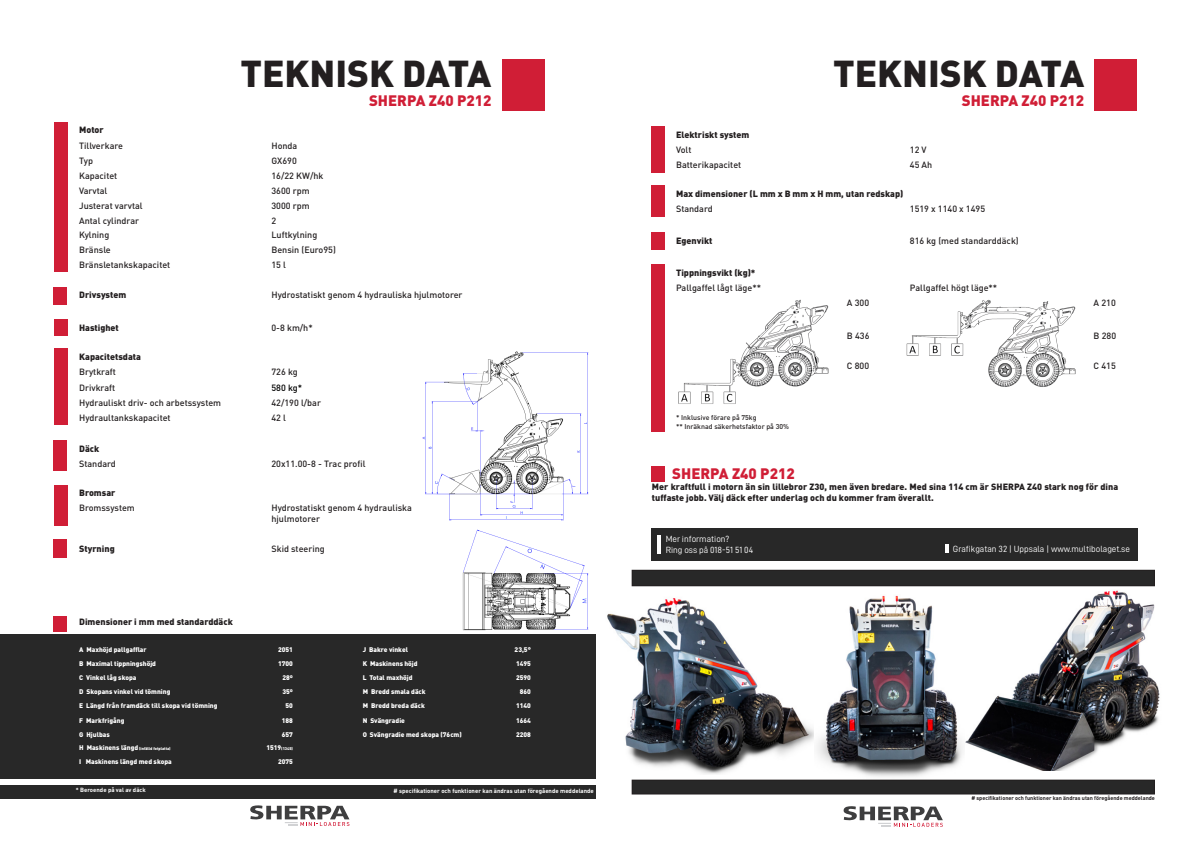
<style>
.page{position:relative;width:1191px;height:842px;background:#fff}
.page>*{position:absolute;margin:0;border:0;box-sizing:border-box;transform-origin:0 0}
.t1{font:900 37px "DIN Pro";color:#231f20}
.t2{font:900 15px "DIN Pro";color:#d01e36}
.t3{font:500 9px/10.8px "DIN Pro";color:#231f20}
.t4{font:900 9px/10.8px "DIN Pro";color:#231f20}
.t5{font:9px/10.8px "D DIN PRO Regular";color:#fff}
.t6{font:500 9px "DIN Pro";color:#000}
.t7{font:500 7px "DIN Pro";color:#231f20}
.t8{font:900 6.7px "DIN Pro";color:#fff}
.t9{font:700 6px "DIN Pro";color:#fff}
.t10{font:700 5.5px "DIN Pro";color:#231f20}
.t11{font:900 4px "DIN Pro";color:#fff}
.s1{font-size:6.7px}
</style>
<div class="page">
<img style="left:965px;top:590px;width:195px;height:180px">
<img style="left:607px;top:598px;width:207px;height:176px">
<img style="left:817px;top:595px;width:146px;height:182px">
<div style="left:0;top:785px;width:595px;height:13px;background:#282828"></div>
<div style="left:0;top:634px;width:595px;height:144px;background:#282828"></div>
<svg style="left:250px;top:805px;width:99px;height:21px"></svg>
<div style="left:54px;top:123px;width:14px;height:149px;background:#d01e36"></div>
<div style="left:54px;top:287px;width:13px;height:18px;background:#d01e36"></div>
<div style="left:54px;top:319px;width:14px;height:17px;background:#d01e36"></div>
<div style="left:54px;top:349px;width:14px;height:76px;background:#d01e36"></div>
<div style="left:54px;top:440px;width:13px;height:31px;background:#d01e36"></div>
<div style="left:54px;top:485px;width:14px;height:41px;background:#d01e36"></div>
<div style="left:54px;top:616px;width:13px;height:16px;background:#d01e36"></div>
<div style="left:651px;top:127px;width:13px;height:46px;background:#d01e36"></div>
<div style="left:651px;top:185px;width:13px;height:32px;background:#d01e36"></div>
<div style="left:652px;top:264px;width:13px;height:168px;background:#d01e36"></div>
<div style="left:502px;top:59px;width:42px;height:51px;background:#d01e36"></div>
<div style="left:632px;top:780px;width:522px;height:14px;background:#282828"></div>
<div style="left:632px;top:570px;width:522px;height:16px;background:#282828"></div>
<div style="left:1094px;top:59px;width:43px;height:51px;background:#d01e36"></div>
<svg style="left:843px;top:806px;width:100px;height:21px"></svg>
<div style="left:651px;top:232px;width:13px;height:18px;background:#d01e36"></div>
<div style="left:651px;top:528px;width:486px;height:32px;background:#282828"></div>
<div style="left:651px;top:467px;width:13px;height:15px;background:#d01e36"></div>
<img style="left:906px;top:299px;width:170px;height:88px">
<img style="left:651px;top:295px;width:178px;height:117px">
<div style="left:54px;top:540px;width:13px;height:18px;background:#d01e36"></div>
<img style="left:422px;top:351px;width:167px;height:170px">
<img style="left:462px;top:529px;width:127px;height:102px">
<hr style="left:657px;top:535px;width:4px;height:19px;background:#fff">
<svg style="left:945px;top:545px;width:4px;height:8px"></svg>
<p class="t1" style="left:240px;top:48px;width:253px">TEKNISK DATA</p>
<p class="t2" style="left:369px;top:90px;width:124px">SHERPA Z40 P212</p>
<p class="t4" style="left:79px;top:124px;width:26px">Motor</p>
<p class="t3" style="left:79px;top:140px;width:45px">Tillverkare</p>
<p class="t3" style="left:271px;top:140px;width:27px">Honda</p>
<p class="t3" style="left:79px;top:155px;width:15px">Typ</p>
<p class="t3" style="left:271px;top:155px;width:27px">GX690</p>
<p class="t3" style="left:79px;top:170px;width:40px">Kapacitet</p>
<p class="t3" style="left:271px;top:170px;width:53px">16/22 KW/hk</p>
<p class="t3" style="left:79px;top:185px;width:30px">Varvtal</p>
<p class="t3" style="left:271px;top:185px;width:40px">3600 rpm</p>
<p class="t3" style="left:79px;top:200px;width:65px">Justerat varvtal</p>
<p class="t3" style="left:271px;top:200px;width:40px">3000 rpm</p>
<p class="t3" style="left:79px;top:214px;width:61px">Antal cylindrar</p>
<p class="t3" style="left:271px;top:214px;width:6px">2</p>
<p class="t3" style="left:79px;top:229px;width:32px">Kylning</p>
<p class="t3" style="left:271px;top:229px;width:47px">Luftkylning</p>
<p class="t3" style="left:79px;top:244px;width:33px">Bränsle</p>
<p class="t3" style="left:271px;top:244px;width:66px">Bensin (Euro95)</p>
<p class="t3" style="left:79px;top:259px;width:93px">Bränsletankskapacitet</p>
<p class="t3" style="left:271px;top:259px;width:16px">15 l</p>
<p class="t4" style="left:79px;top:289px;width:49px">Drivsystem</p>
<p class="t3" style="left:271px;top:289px;width:193px">Hydrostatiskt genom 4 hydrauliska hjulmotorer</p>
<p class="t4" style="left:79px;top:321px;width:41px">Hastighet</p>
<p class="t3" style="left:271px;top:321px;width:43px">0-8 km/h*</p>
<p class="t4" style="left:79px;top:351px;width:63px">Kapacitetsdata</p>
<p class="t3" style="left:79px;top:366px;width:38px">Brytkraft</p>
<p class="t3" style="left:271px;top:366px;width:28px">726 kg</p>
<p class="t3" style="left:79px;top:382px;width:38px">Drivkraft</p>
<p class="t6" style="left:271px;top:381px;width:32px">580 kg*</p>
<p class="t3" style="left:79px;top:397px;width:143px">Hydrauliskt driv- och arbetssystem</p>
<p class="t3" style="left:271px;top:397px;width:51px">42/190 l/bar</p>
<p class="t3" style="left:79px;top:412px;width:93px">Hydraultankskapacitet</p>
<p class="t3" style="left:271px;top:412px;width:16px">42 l</p>
<p class="t4" style="left:79px;top:443px;width:22px">Däck</p>
<p class="t3" style="left:79px;top:458px;width:38px">Standard</p>
<p class="t3" style="left:271px;top:458px;width:95px">20x11.00-8 - Trac profil</p>
<p class="t4" style="left:79px;top:487px;width:38px">Bromsar</p>
<p class="t3" style="left:79px;top:502px;width:57px">Bromssystem</p>
<p class="t3" style="left:271px;top:502px;width:142px">Hydrostatiskt genom 4 hydrauliska hjulmotorer</p>
<p class="t4" style="left:79px;top:543px;width:37px">Styrning</p>
<p class="t3" style="left:271px;top:543px;width:55px">Skid steering</p>
<p class="t4" style="left:79px;top:616px;width:155px">Dimensioner i mm med standarddäck</p>
<p class="t8" style="left:79px;top:645px;width:69px">A Maxhöjd pallgafflar</p>
<p class="t8" style="left:278px;top:645px;width:16px">2051</p>
<p class="t8" style="left:363px;top:645px;width:47px">J Bakre vinkel</p>
<p class="t8" style="left:514px;top:645px;width:18px">23,5°</p>
<p class="t8" style="left:79px;top:659px;width:78px">B Maximal tippningshöjd</p>
<p class="t8" style="left:278px;top:659px;width:16px">1700</p>
<p class="t8" style="left:363px;top:659px;width:56px">K Maskinens höjd</p>
<p class="t8" style="left:516px;top:659px;width:16px">1495</p>
<p class="t8" style="left:79px;top:673px;width:59px">C Vinkel låg skopa</p>
<p class="t8" style="left:282px;top:673px;width:12px">28º</p>
<p class="t8" style="left:363px;top:673px;width:51px">L Total maxhöjd</p>
<p class="t8" style="left:516px;top:673px;width:16px">2590</p>
<p class="t8" style="left:79px;top:687px;width:93px">D Skopans vinkel vid tömning</p>
<p class="t8" style="left:282px;top:687px;width:12px">35º</p>
<p class="t8" style="left:363px;top:687px;width:64px">M Bredd smala däck</p>
<p class="t8" style="left:520px;top:687px;width:13px">860</p>
<p class="t8" style="left:79px;top:701px;width:140px">E Längd från framdäck till skopa vid tömning</p>
<p class="t8" style="left:285px;top:701px;width:9px">50</p>
<p class="t8" style="left:363px;top:701px;width:64px">M Bredd breda däck</p>
<p class="t8" style="left:516px;top:701px;width:16px">1140</p>
<p class="t8" style="left:79px;top:716px;width:47px">F Markfrigång</p>
<p class="t8" style="left:282px;top:716px;width:13px">188</p>
<p class="t8" style="left:363px;top:716px;width:44px">N Svängradie</p>
<p class="t8" style="left:516px;top:716px;width:16px">1664</p>
<p class="t8" style="left:79px;top:730px;width:32px">G Hjulbas</p>
<p class="t8" style="left:282px;top:730px;width:13px">657</p>
<p class="t8" style="left:363px;top:730px;width:100px">O Svängradie med skopa (76cm)</p>
<p class="t8" style="left:516px;top:730px;width:16px">2208</p>
<p class="t11" style="left:79px;top:746px;width:93px"><span class="s1">H Maskinens längd</span> (infälld fotplatta)</p>
<p class="t11" style="left:266px;top:746px;width:28px"><span class="s1">1519</span>(1345)</p>
<p class="t8" style="left:79px;top:757px;width:94px">I Maskinens längd med skopa</p>
<p class="t8" style="left:278px;top:757px;width:16px">2075</p>
<p class="t9" style="left:76px;top:786px;width:71px">* Beroende på val av däck</p>
<p class="t9" style="left:393px;top:787px;width:202px"># specifikationer och funktioner kan ändras utan föregående meddelande</p>
<p class="t1" style="left:833px;top:48px;width:253px">TEKNISK DATA</p>
<p class="t2" style="left:961px;top:90px;width:124px">SHERPA Z40 P212</p>
<p class="t4" style="left:676px;top:129px;width:75px">Elektriskt system</p>
<p class="t3" style="left:676px;top:144px;width:17px">Volt</p>
<p class="t3" style="left:910px;top:144px;width:18px">12 V</p>
<p class="t3" style="left:676px;top:158px;width:67px">Batterikapacitet</p>
<p class="t3" style="left:910px;top:158px;width:24px">45 Ah</p>
<p class="t4" style="left:676px;top:188px;width:229px">Max dimensioner (L mm x B mm x H mm, utan redskap)</p>
<p class="t3" style="left:676px;top:203px;width:38px">Standard</p>
<p class="t3" style="left:910px;top:203px;width:77px">1519 x 1140 x 1495</p>
<p class="t4" style="left:676px;top:235px;width:38px">Egenvikt</p>
<p class="t3" style="left:910px;top:235px;width:110px">816 kg (med standarddäck)</p>
<p class="t4" style="left:676px;top:267px;width:81px">Tippningsvikt (kg)*</p>
<p class="t3" style="left:676px;top:282px;width:87px">Pallgaffel lågt läge**</p>
<p class="t3" style="left:910px;top:282px;width:89px">Pallgaffel högt läge**</p>
<p class="t3" style="left:847px;top:297px;width:24px">A 300</p>
<p class="t3" style="left:1093px;top:297px;width:24px">A 210</p>
<p class="t3" style="left:847px;top:330px;width:24px">B 436</p>
<p class="t3" style="left:1093px;top:330px;width:24px">B 280</p>
<p class="t3" style="left:847px;top:360px;width:24px">C 800</p>
<p class="t3" style="left:1093px;top:360px;width:24px">C 415</p>
<p class="t7" style="left:676px;top:413px;width:82px">* Inklusive förare på 75kg</p>
<p class="t7" style="left:676px;top:421px;width:114px">** Inräknad säkerhetsfaktor på 30%</p>
<p class="t2" style="left:672px;top:463px;width:124px">SHERPA Z40 P212</p>
<p class="t4" style="left:652px;top:481px;width:468px">Mer kraftfull i motorn än sin lillebror Z30, men även bredare. Med sina 114 cm är SHERPA Z40 stark nog för dina tuffaste jobb. Välj däck efter underlag och du kommer fram överallt.</p>
<p class="t5" style="left:665px;top:534px;width:89px">Mer information?<br>Ring oss på 018-51 51 04</p>
<p class="t5" style="left:953px;top:544px;width:179px">Grafikgatan 32 | Uppsala | www.multibolaget.se</p>
<p class="t10" style="left:971px;top:794px;width:185px"># specifikationer och funktioner kan ändras utan föregående meddelande</p>
</div>
